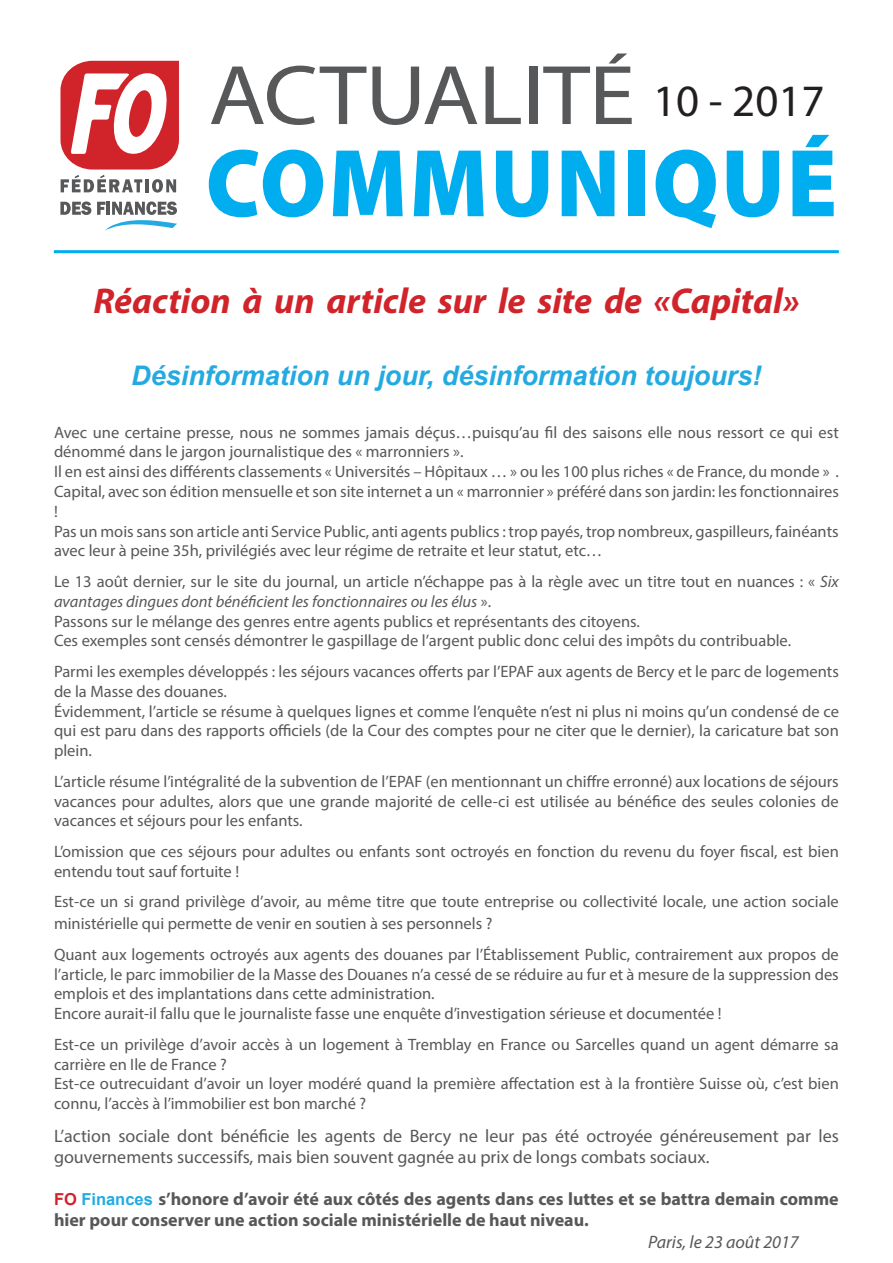
<style>
.page{position:relative;width:893px;height:1263px;background:#fff}
.page>*{position:absolute;margin:0;border:0;box-sizing:border-box;transform-origin:0 0}
.t1{font:45px "Myriad Pro";color:#231f20}
.t2{font:italic 700 36px "Myriad Pro";color:#d1232a}
.Sans_interligne{font:italic 700 27px "Arial";color:#24aae1}
.Sans_interligne-2{font:18px/21.6px "Myriad Pro";color:#57585a}
.Sans_interligne-3{font:700 18px/21.6px "Myriad Pro";color:#57585a}
.Sans_interligne-4{font:italic 18px "Myriad Pro";color:#57585a}
.Sans_interligne-5{font:16.5px/19.8px "Myriad Pro";color:#57585a}
.s1{font-style:italic}
.s2{font-family:"Arial";font-size:16.5px;color:#d1232a}
.s3{font-family:"Arial";font-size:16.5px;color:#24aae1}
</style>
<div class="page">
<svg style="left:211px;top:66px;width:155px;height:59px"></svg>
<svg style="left:372px;top:67px;width:105px;height:58px"></svg>
<svg style="left:485px;top:67px;width:36px;height:57px"></svg>
<div style="left:529px;top:67px;width:8px;height:57px;background:#57585a"></div>
<svg style="left:543px;top:67px;width:47px;height:57px"></svg>
<svg style="left:596px;top:54px;width:36px;height:70px"></svg>
<svg style="left:209px;top:150px;width:114px;height:67px"></svg>
<svg style="left:333px;top:151px;width:70px;height:65px"></svg>
<svg style="left:414px;top:151px;width:70px;height:65px"></svg>
<svg style="left:496px;top:151px;width:52px;height:66px"></svg>
<svg style="left:562px;top:151px;width:52px;height:65px"></svg>
<div style="left:628px;top:151px;width:17px;height:65px;background:#00aeef"></div>
<svg style="left:656px;top:150px;width:60px;height:78px"></svg>
<svg style="left:727px;top:151px;width:52px;height:66px"></svg>
<svg style="left:792px;top:135px;width:42px;height:81px"></svg>
<hr style="left:54px;top:250px;width:785px;height:3px;background:#00aeef">
<svg style="left:60px;top:61px;width:119px;height:132px"></svg>
<svg style="left:60px;top:201px;width:31px;height:14px"></svg>
<svg style="left:97px;top:201px;width:80px;height:30px"></svg>
<p class="t1" style="left:653px;top:73px;width:173px">10 - 2017</p>
<p class="t2" style="left:94px;top:277px;width:707px">Réaction à un article sur le site de «Capital»</p>
<p class="Sans_interligne" style="left:131px;top:358px;width:632px">Désinformation un jour, désinformation toujours!</p>
<p class="Sans_interligne-5" style="left:54px;top:422px;width:786px">Avec une certaine presse, nous ne sommes jamais déçus…puisqu’au fil des saisons elle nous ressort ce qui est dénommé dans le jargon journalistique des « marronniers ».</p>
<p class="Sans_interligne-5" style="left:54px;top:461px;width:786px">Il en est ainsi des différents classements « Universités – Hôpitaux … » ou les 100 plus riches « de France, du monde » .</p>
<p class="Sans_interligne-5" style="left:54px;top:481px;width:786px">Capital, avec son édition mensuelle et son site internet a un « marronnier » préféré dans son jardin: les fonctionnaires !</p>
<p class="Sans_interligne-5" style="left:54px;top:521px;width:786px">Pas un mois sans son article anti Service Public, anti agents publics : trop payés, trop nombreux, gaspilleurs, fainéants avec leur à peine 35h, privilégiés avec leur régime de retraite et leur statut, etc…</p>
<p class="Sans_interligne-5" style="left:54px;top:571px;width:786px">Le 13 août dernier, sur le site du journal, un article n’échappe pas à la règle avec un titre tout en nuances : « <span class="s1">Six avantages dingues dont bénéficient les fonctionnaires ou les élus</span> ».</p>
<p class="Sans_interligne-5" style="left:54px;top:611px;width:587px">Passons sur le mélange des genres entre agents publics et représentants des citoyens.</p>
<p class="Sans_interligne-5" style="left:54px;top:631px;width:739px">Ces exemples sont censés démontrer le gaspillage de l’argent public donc celui des impôts du contribuable.</p>
<p class="Sans_interligne-5" style="left:54px;top:661px;width:786px">Parmi les exemples développés : les séjours vacances offerts par l’EPAF aux agents de Bercy et le parc de logements de la Masse des douanes.</p>
<p class="Sans_interligne-5" style="left:54px;top:701px;width:786px;text-align:justify">Évidemment, l’article se résume à quelques lignes et comme l’enquête n’est ni plus ni moins qu’un condensé de ce qui est paru dans des rapports officiels (de la Cour des comptes pour ne citer que le dernier), la caricature bat son plein.</p>
<p class="Sans_interligne-5" style="left:54px;top:771px;width:786px;text-align:justify">L’article résume l’intégralité de la subvention de l’EPAF (en mentionnant un chiffre erronné) aux locations de séjours vacances pour adultes, alors que une grande majorité de celle-ci est utilisée au bénéfice des seules colonies de vacances et séjours pour les enfants.</p>
<p class="Sans_interligne-5" style="left:54px;top:841px;width:786px">L’omission que ces séjours pour adultes ou enfants sont octroyés en fonction du revenu du foyer fiscal, est bien entendu tout sauf fortuite !</p>
<p class="Sans_interligne-5" style="left:54px;top:891px;width:786px;line-height:21.6px">Est-ce un si grand privilège d’avoir, au même titre que toute entreprise ou collectivité locale, une action sociale ministérielle qui permette de venir en soutien à ses personnels ?</p>
<p class="Sans_interligne-5" style="left:54px;top:944px;width:786px;text-align:justify">Quant aux logements octroyés aux agents des douanes par l’Établissement Public, contrairement aux propos de l’article, le parc immobilier de la Masse des Douanes n’a cessé de se réduire au fur et à mesure de la suppression des emplois et des implantations dans cette administration.</p>
<p class="Sans_interligne-5" style="left:54px;top:1003px;width:669px">Encore aurait-il fallu que le journaliste fasse une enquête d’investigation sérieuse et documentée !</p>
<p class="Sans_interligne-5" style="left:54px;top:1034px;width:786px">Est-ce un privilège d’avoir accès à un logement à Tremblay en France ou Sarcelles quand un agent démarre sa carrière en Ile de France ?</p>
<p class="Sans_interligne-5" style="left:54px;top:1073px;width:786px">Est-ce outrecuidant d’avoir un loyer modéré quand la première affectation est à la frontière Suisse où, c’est bien connu, l’accès à l’immobilier est bon marché ?</p>
<p class="Sans_interligne-2" style="left:54px;top:1124px;width:786px">L’action sociale dont bénéficie les agents de Bercy ne leur pas été octroyée généreusement par les gouvernements successifs, mais bien souvent gagnée au prix de longs combats sociaux.</p>
<p class="Sans_interligne-3" style="left:54px;top:1187px;width:786px"><span class="s2">FO</span> <span class="s3">Finances</span> s’honore d’avoir été aux côtés des agents dans ces luttes et se battra demain comme hier pour conserver une action sociale ministérielle de haut niveau.</p>
<p class="Sans_interligne-4" style="left:648px;top:1230px;width:152px">Paris, le 23 août 2017</p>
</div>
